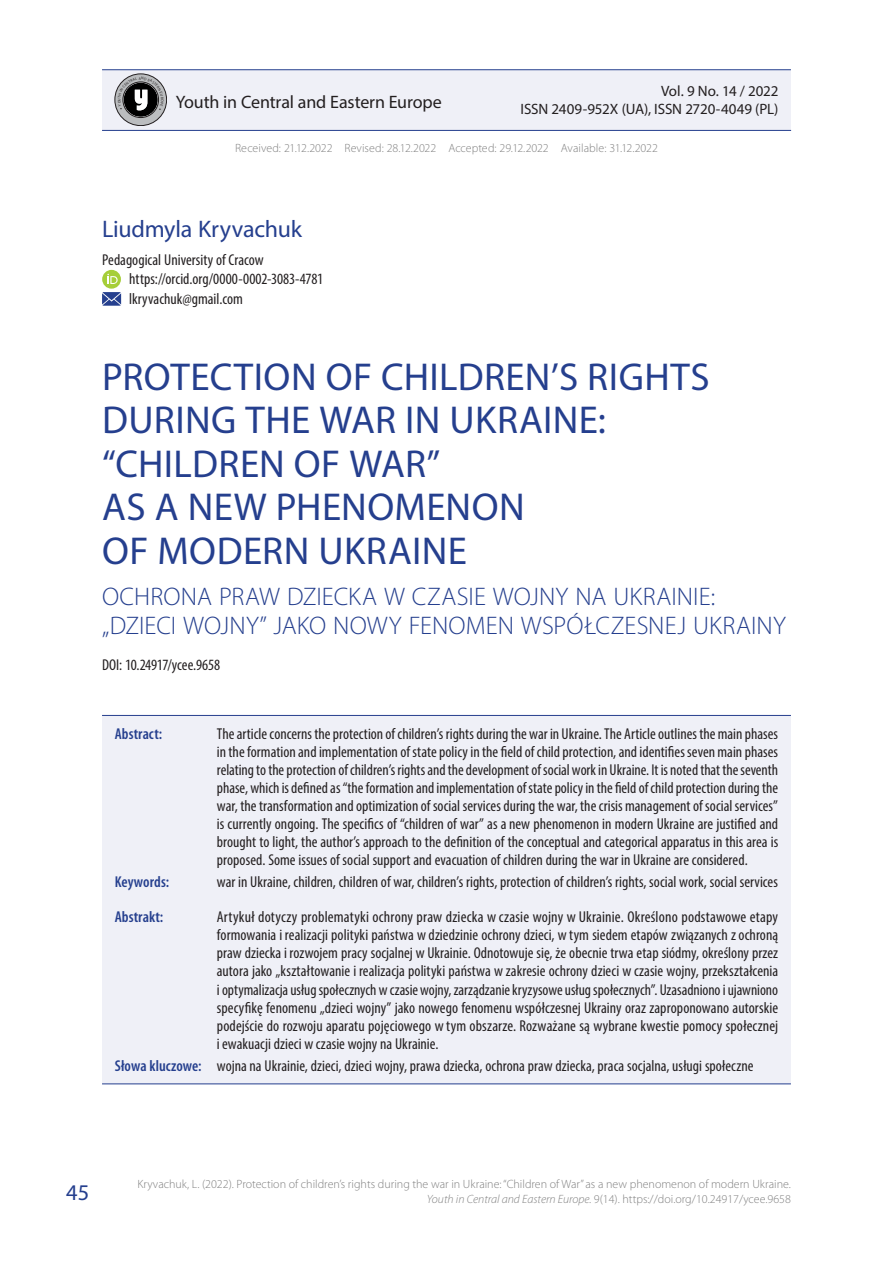
<style>
.page{position:relative;width:893px;height:1263px;background:#fff}
.page>*{position:absolute;margin:0;border:0;box-sizing:border-box;transform-origin:0 0}
.t1{font:39px/43.5px "Myriad Pro";letter-spacing:.01em;color:#253f8e}
.Title_eng{font:300 25.5px/28.5px "Myriad Pro";letter-spacing:.005em;color:#253f8e}
.Author{font:24px "Myriad Pro";letter-spacing:-.01em;color:#253f8e}
.t2{font:22.5px "Myriad Pro";color:#253f8e}
.PPW{font:18px "Myriad Pro";letter-spacing:-.01em;color:#231f20}
.Affiliation{font:condensed 15.75px/18px "Myriad Pro";color:#231f20;text-align:justify}
.t3{font:600 condensed 15.75px "Myriad Pro";letter-spacing:.005em;color:#253f8e}
.DOI{font:condensed 15.75px "Myriad Pro";letter-spacing:-.005em;color:#231f20}
.t4{font:15px/18px "Myriad Pro";letter-spacing:-.01em;color:#231f20;text-align:right}
.Affiliation-2{font:300 12px/15px "Myriad Pro";color:#808080;text-align:right}
.s1{font-weight:600;color:#253f8e}
.s2{font-style:italic}
</style>
<div class="page">
<div style="left:102px;top:70px;width:689px;height:61px;background:#eff0f7"></div>
<svg style="left:115px;top:74px;width:52px;height:52px"></svg>
<div style="left:115px;top:74px;width:52px;height:52px;border:1px solid #231f20;border-radius:50%"></div>
<hr style="left:102px;top:130px;width:689px;height:1px;background:#253f8e">
<hr style="left:102px;top:69px;width:689px;height:1px;background:#253f8e">
<div style="left:102px;top:270px;width:19px;height:19px;background:#a6ce39;border-radius:50%"></div>
<svg style="left:107px;top:274px;width:11px;height:10px"></svg>
<svg style="left:102px;top:292px;width:19px;height:14px"></svg>
<div style="left:102px;top:715px;width:689px;height:368px;background:#eff0f7"></div>
<hr style="left:102px;top:715px;width:689px;height:1px;background:#253f8e">
<hr style="left:102px;top:1083px;width:689px;height:1px;background:#253f8e">
<svg style="left:118px;top:77px;width:46px;height:41px;background:#757677"></svg>
<p class="PPW" style="left:176px;top:91px;width:268px">Youth in Central and Eastern Europe</p>
<p class="t4" style="left:521px;top:82px;width:259px">Vol. 9 No. 14 / 2022<br>ISSN 2409-952X (UA), ISSN 2720-4049 (PL)</p>
<p class="Affiliation-2" style="left:235px;top:141px;width:424px">Received: 21.12.2022 Revised: 28.12.2022 Accepted: 29.12.2022 Available: 31.12.2022</p>
<p class="Author" style="left:102px;top:214px;width:201px">Liudmyla Kryvachuk</p>
<p class="Affiliation" style="left:129px;top:250px;width:196px;line-height:19.5px;text-align:left;text-indent:-27px">Pedagogical University of Cracow https://orcid.org/0000-0002-3083-4781 lkryvachuk@gmail.com</p>
<p class="t1" style="left:102px;top:354px;width:609px">PROTECTION OF CHILDREN’S RIGHTS<br>DURING THE WAR IN UKRAINE: “CHILDREN OF WAR”<br>AS A NEW PHENOMENON<br>OF MODERN UKRAINE</p>
<p class="Title_eng" style="left:102px;top:582px;width:685px">OCHRONA PRAW DZIECKA W CZASIE WOJNY NA UKRAINIE: „DZIECI WOJNY” JAKO NOWY FENOMEN WSPÓŁCZESNEJ UKRAINY</p>
<p class="DOI" style="left:102px;top:655px;width:120px">DOI: 10.24917/ycee.9658</p>
<p class="t3" style="left:115px;top:724px;width:49px">Abstract:</p>
<p class="Affiliation" style="left:217px;top:725px;width:563px">The article concerns the protection of children’s rights during the war in Ukraine. The Article outlines the main phases in the formation and implementation of state policy in the field of child protection, and identifies seven main phases relating to the protection of children’s rights and the development of social work in Ukraine. It is noted that the seventh phase, which is defined as “the formation and implementation of state policy in the field of child protection during the war, the transformation and optimization of social services during the war, the crisis management of social services” is currently ongoing. The specifics of “children of war” as a new phenomenon in modern Ukraine are justified and brought to light, the author’s approach to the definition of the conceptual and categorical apparatus in this area is proposed. Some issues of social support and evacuation of children during the war in Ukraine are considered.</p>
<p class="t3" style="left:115px;top:872px;width:56px">Keywords:</p>
<p class="Affiliation" style="left:217px;top:873px;width:563px">war in Ukraine, children, children of war, children’s rights, protection of children’s rights, social work, social services</p>
<p class="t3" style="left:115px;top:907px;width:50px">Abstrakt:</p>
<p class="Affiliation" style="left:217px;top:908px;width:563px">Artykuł dotyczy problematyki ochrony praw dziecka w czasie wojny w Ukrainie. Określono podstawowe etapy formowania i realizacji polityki państwa w dziedzinie ochrony dzieci, w tym siedem etapów związanych zochroną praw dziecka i rozwojem pracy socjalnej w Ukrainie. Odnotowuje się, że obecnie trwa etap siódmy, określony przez autora jako „kształtowanie i realizacja polityki państwa w zakresie ochrony dzieci w czasie wojny, przekształcenia ioptymalizacja usług społecznych w czasie wojny, zarządzanie kryzysowe usług społecznych”. Uzasadniono iujawniono specyfikę fenomenu „dzieci wojny” jako nowego fenomenu współczesnej Ukrainy oraz zaproponowano autorskie podejście do rozwoju aparatu pojęciowego w tym obszarze. Rozważane są wybrane kwestie pomocy społecznej i ewakuacji dzieci w czasie wojny na Ukrainie.</p>
<p class="Affiliation" style="left:115px;top:1056px;width:640px"><span class="s1">Słowa kluczowe:</span> wojna na Ukrainie, dzieci, dzieci wojny, prawa dziecka, ochrona praw dziecka, praca socjalna, usługi społeczne</p>
<p class="t2" style="left:66px;top:1178px;width:25px">45</p>
<p class="Affiliation-2" style="left:137px;top:1177px;width:655px">Kryvachuk, L. (2022). Protection of children’s rights during the war in Ukraine: “Children of War” as a new phenomenon of modern Ukraine.<br><span class="s2">Youth in Central and Eastern Europe.</span> 9(14). https://doi.org/10.24917/ycee.9658</p>
</div>
